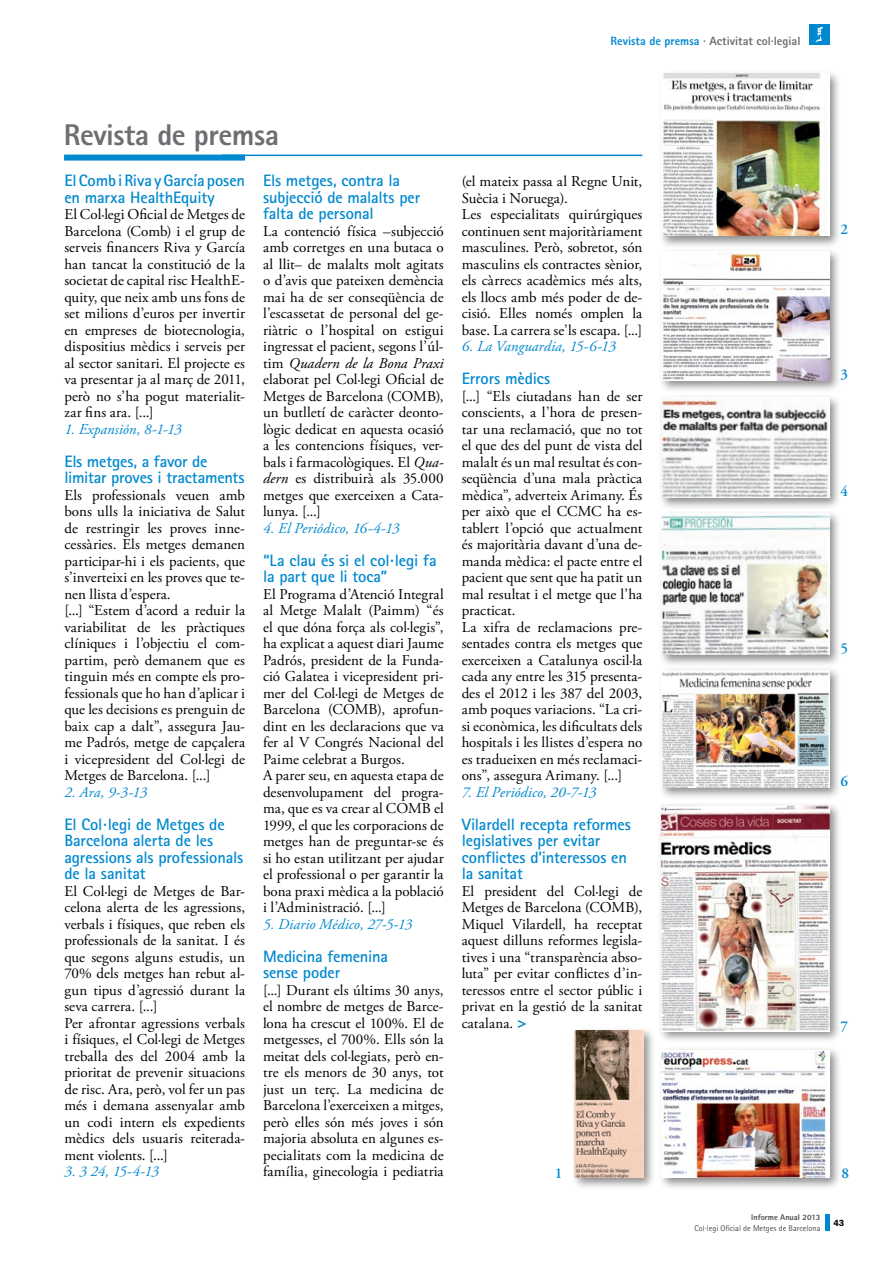
<style>
.page{position:relative;width:893px;height:1263px;background:#fff}
.page>*{position:absolute;margin:0;border:0;box-sizing:border-box;transform-origin:0 0}
.t1{font:800 30px "Rotis Sans Serif";letter-spacing:-.015em;color:#6d6e71}
.t2{font:700 16.5px/16.5px "Rotis Sans Serif";letter-spacing:-.01em;color:#0089cf}
.t3{font:15px/16.5px "Adobe Garamond Pro";letter-spacing:.005em;color:#000}
.t4{font:italic 15px "Adobe Garamond Pro";color:#0089cf}
.t5{font:600 15px "Adobe Garamond Pro";color:#0089cf}
.t6{font:800 12px "Rotis Sans Serif";color:#6d6e71}
.t7{font:600 9px "Franklin Gothic";color:#000}
.t8{font:8.25px/10.5px "Rotis Sans Serif";color:#4d4d4f;text-align:right}
.s1{color:#0089cf}
.s2{font-style:italic}
.s3{font-weight:700;font-size:19.5px;color:#0089cf}
.s4{font-weight:800}
.s5{font-size:9px}
</style>
<div class="page">
<hr style="left:825px;top:1214px;width:4px;height:16px;background:#0089cf">
<div style="left:809px;top:24px;width:20px;height:21px;background:#0089cf"></div>
<svg style="left:816px;top:27px;width:7px;height:15px"></svg>
<div style="left:571px;top:1026px;width:85px;height:164px;background:#000;opacity:.45"></div>
<img style="left:575px;top:1030px;width:68px;height:148px">
<div style="left:658px;top:69px;width:184px;height:180px;background:#000;opacity:.45"></div>
<img style="left:662px;top:73px;width:167px;height:163px">
<div style="left:658px;top:247px;width:184px;height:146px;background:#000;opacity:.45"></div>
<img style="left:662px;top:253px;width:167px;height:128px">
<div style="left:658px;top:393px;width:184px;height:117px;background:#000;opacity:.45"></div>
<img style="left:662px;top:397px;width:167px;height:101px">
<div style="left:658px;top:509px;width:184px;height:158px;background:#000;opacity:.45"></div>
<img style="left:662px;top:513px;width:167px;height:142px">
<div style="left:657px;top:801px;width:184px;height:243px;background:#000;opacity:.45"></div>
<img style="left:661px;top:805px;width:168px;height:226px">
<div style="left:658px;top:666px;width:184px;height:135px;background:#000;opacity:.45"></div>
<img style="left:662px;top:670px;width:167px;height:118px">
<div style="left:658px;top:1046px;width:184px;height:144px;background:#000;opacity:.45"></div>
<img style="left:662px;top:1051px;width:167px;height:127px">
<div style="left:64px;top:155px;width:181px;height:6px;background:#0089cf"></div>
<hr style="left:222px;top:155px;width:420px;height:1px;background:#0089cf">
<p class="t6" style="left:610px;top:33px;width:191px"><span class="s1">Revista de premsa</span> · Activitat col·legial</p>
<h1 class="t1" style="left:64px;top:116px;width:217px">Revista de premsa</h1>
<p class="t2" style="left:64px;top:172px;width:182px">El Comb i Riva y García posen en marxa HealthEquity</p>
<p class="t3" style="left:64px;top:207px;width:182px;text-align:justify">El Col·legi Oficial de Metges de Barcelona (Comb) i el grup de serveis financers Riva y García han tancat la constitució de la societat de capital risc HealthE· quity, que neix amb uns fons de set milions d’euros per invertir en empreses de biotecnologia, dispositius mèdics i serveis per al sector sanitari. El projecte es va presentar ja al març de 2011, però no s’ha pogut materialit· zar fins ara. [...]</p>
<p class="t4" style="left:64px;top:420px;width:119px">1. Expansión, 8-1-13</p>
<p class="t2" style="left:64px;top:452px;width:182px">Els metges, a favor de limitar proves i tractaments</p>
<p class="t3" style="left:64px;top:487px;width:182px">Els professionals veuen amb bons ulls la iniciativa de Salut de restringir les proves inne· cessàries. Els metges demanen participar-hi i els pacients, que s’inverteixi en les proves que te· nen llista d’espera.<br>[...] “Estem d’acord a reduir la variabilitat de les pràctiques clíniques i l’objectiu el com· partim, però demanem que es tinguin més en compte els pro· fessionals que ho han d’aplicar i que les decisions es prenguin de baix cap a dalt”, assegura Jau· me Padrós, metge de capçalera i vicepresident del Col·legi de<br>Metges de Barcelona. [...]</p>
<p class="t4" style="left:64px;top:783px;width:84px">2. Ara, 9-3-13</p>
<p class="t2" style="left:64px;top:815px;width:180px">El Col·legi de Metges de<br>Barcelona alerta de les agressions als professionals de la sanitat</p>
<p class="t3" style="left:64px;top:883px;width:182px">El Col·legi de Metges de Bar· celona alerta de les agressions, verbals i físiques, que reben els professionals de la sanitat. I és que segons alguns estudis, un<br>70% dels metges han rebut al· gun tipus d’agressió durant la seva carrera. [...]<br>Per afrontar agressions verbals i físiques, el Col·legi de Metges treballa des del 2004 amb la prioritat de prevenir situacions de risc. Ara, però, vol fer un pas més i demana assenyalar amb un codi intern els expedients mèdics dels usuaris reiterada· ment violents. [...]</p>
<p class="t4" style="left:64px;top:1162px;width:96px">3. 3 24, 15-4-13</p>
<p class="t2" style="left:263px;top:172px;width:159px">Els metges, contra la subjecció de malalts per falta de personal</p>
<p class="t3" style="left:263px;top:223px;width:182px;text-align:justify">La contenció física –subjecció amb corretges en una butaca o al llit– de malalts molt agitats o d’avis que pateixen demència mai ha de ser conseqüència de l’escassetat de personal del ge· riàtric o l’hospital on estigui ingressat el pacient, segons l’úl· tim <span class="s2">Quadern de la Bona Praxi </span>elaborat pel Col·legi Oficial de Metges de Barcelona (COMB), un butlletí de caràcter deonto· lògic dedicat en aquesta ocasió a les contencions físiques, ver· bals i farmacològiques. El <span class="s2">Qua&shy;dern</span> es distribuirà als 35.000 metges que exerceixen a Cata· lunya. [...]</p>
<p class="t4" style="left:263px;top:519px;width:138px">4. El Periódico, 16-4-13</p>
<p class="t2" style="left:263px;top:551px;width:175px">“La clau és si el col·legi fa la part que li toca”</p>
<p class="t3" style="left:263px;top:586px;width:182px">El Programa d’Atenció Integral al Metge Malalt (Paimm) “és el que dóna força als col·legis”, ha explicat a aquest diari Jaume<br>Padrós, president de la Funda· ció Galatea i vicepresident pri· mer del Col·legi de Metges de<br>Barcelona (COMB), aprofun· dint en les declaracions que va fer al V Congrés Nacional del<br>Paime celebrat a Burgos.<br>A parer seu, en aquesta etapa de desenvolupament del progra· ma, que es va crear al COMB el<br>1999, el que les corporacions de metges han de preguntar-se és si ho estan utilitzant per ajudar el professional o per garantir la bona praxi mèdica a la població i l’Administració. [...]</p>
<p class="t4" style="left:263px;top:915px;width:151px">5. Diario Médico, 27-5-13</p>
<p class="t2" style="left:263px;top:947px;width:127px">Medicina femenina sense poder</p>
<p class="t3" style="left:263px;top:982px;width:182px;text-align:justify">[...] Durant els últims 30 anys, el nombre de metges de Barce· lona ha crescut el 100%. El de metgesses, el 700%. Ells són la meitat dels col·legiats, però en· tre els menors de 30 anys, tot just un terç. La medicina de Barcelona l’exerceixen a mitges, però elles són més joves i són majoria absoluta en algunes es· pecialitats com la medicina de família, ginecologia i pediatria</p>
<p class="t3" style="left:462px;top:174px;width:182px">(el mateix passa al Regne Unit,<br>Suècia i Noruega).<br>Les especialitats quirúrgiques continuen sent majoritàriament masculines. Però, sobretot, són masculins els contractes sènior, els càrrecs acadèmics més alts, els llocs amb més poder de de· cisió. Elles només omplen la base. La carrera se’ls escapa. [...]</p>
<p class="t4" style="left:462px;top:337px;width:156px">6. La Vanguardia, 15-6-13</p>
<p class="t2" style="left:462px;top:370px;width:90px">Errors mèdics</p>
<p class="t3" style="left:462px;top:388px;width:182px">[...] “Els ciutadans han de ser conscients, a l’hora de presen· tar una reclamació, que no tot el que des del punt de vista del malalt és un mal resultat és con· seqüència d’una mala pràctica mèdica”, adverteix Arimany. És per això que el CCMC ha es· tablert l’opció que actualment és majoritària davant d’una de· manda mèdica: el pacte entre el pacient que sent que ha patit un mal resultat i el metge que l’ha practicat.<br>La xifra de reclamacions pre· sentades contra els metges que exerceixen a Catalunya oscil·la cada any entre les 315 presenta· des el 2012 i les 387 del 2003, amb poques variacions. “La cri· si econòmica, les dificultats dels hospitals i les llistes d’espera no es tradueixen en més reclamaci· ons”, assegura Arimany. [...]</p>
<p class="t4" style="left:462px;top:783px;width:136px">7. El Periódico, 20-7-13</p>
<p class="t2" style="left:462px;top:815px;width:171px">Vilardell recepta reformes legislatives per evitar conflictes d’interessos en la sanitat</p>
<p class="t3" style="left:462px;top:883px;width:182px;text-align:justify">El president del Col·legi de Metges de Barcelona (COMB), Miquel Vilardell, ha receptat aquest dilluns reformes legisla· tives i una “transparència abso· luta” per evitar conflictes d’in· teressos entre el sector públic i privat en la gestió de la sanitat catalana. <span class="s3">&gt;</span></p>
<p class="t5" style="left:555px;top:1164px;width:9px">1</p>
<p class="t5" style="left:840px;top:221px;width:9px">2</p>
<p class="t5" style="left:840px;top:366px;width:9px">3</p>
<p class="t5" style="left:840px;top:483px;width:9px">4</p>
<p class="t5" style="left:840px;top:640px;width:9px">5</p>
<p class="t5" style="left:840px;top:773px;width:9px">6</p>
<p class="t5" style="left:840px;top:1017px;width:9px">7</p>
<p class="t5" style="left:841px;top:1164px;width:9px">8</p>
<p class="t8" style="left:694px;top:1212px;width:127px"><span class="s4">Informe Anual 2013<br></span>Col<span class="s5">·</span>legi Oficial de Metges de Barcelona</p>
<p class="t7" style="left:833px;top:1217px;width:12px">43</p>
</div>
